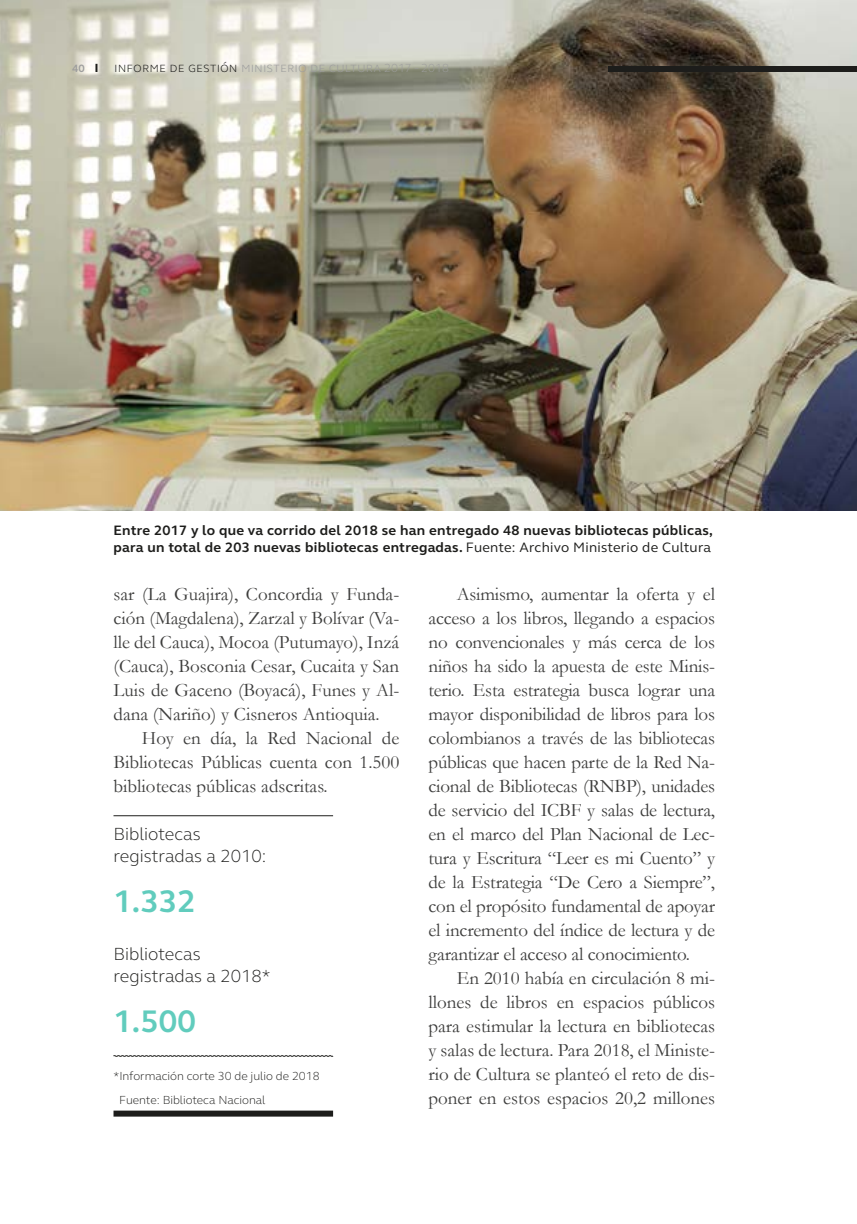
<style>
.page{position:relative;width:857px;height:1224px;background:#fff}
.page>*{position:absolute;margin:0;border:0;box-sizing:border-box;transform-origin:0 0}
.t1{font:700 32px "FS Elliot Pro";color:#61ccbd}
.t2{font:19px/24px "Garamond";color:#3d3d3c;text-align:justify}
.t3{font:300 18px/21.6px "FS Elliot Pro";color:#1d1d1b}
.t4{font:700 14px/16.8px "FS Elliot Pro";letter-spacing:.02em;color:#1d1d1b}
.t5{font:300 14px "FS Elliot Pro";color:#9d9d9d}
.t6{font:300 12px/24px "FS Elliot Pro";color:#1d1d1b}
.t7{font:700 11px "FS Elliot Pro";color:#9d9d9d}
.s1{color:#1d1d1b}
.s2{font-size:12px}
.s3{font-weight:400}
</style>
<div class="page">
<img style="left:1px;top:0;width:855px;height:510px">
<div style="left:113px;top:1111px;width:220px;height:6px;background:#1d1d1b"></div>
<hr style="left:113px;top:815px;width:220px;height:1px;background:#1d1d1b">
<svg style="left:113px;top:1055px;width:220px;height:2px"></svg>
<div style="left:607px;top:66px;width:249px;height:6px;background:#1d1d1b"></div>
<svg style="left:95px;top:64px;width:2px;height:8px"></svg>
<p class="t7" style="left:72px;top:61px;width:14px">40</p>
<p class="t5" style="left:114px;top:58px;width:336px"><span class="s1">informe de gestión</span> ministerio de cultura <span class="s2">2017</span> - <span class="s2">2018</span></p>
<p class="t4" style="left:113px;top:522px;width:600px">Entre 2017 y lo que va corrido del 2018 se han entregado 48 nuevas bibliotecas públicas, para un total de 203 nuevas bibliotecas entregadas. <span class="s3">Fuente: Archivo Ministerio de Cultura</span></p>
<p class="t2" style="left:113px;top:582px;width:287px">sar (La Guajira), Concordia y Funda&shy;ción (Magdalena), Zarzal y Bolívar (Va&shy;lle del Cauca), Mocoa (Putumayo), Inzá (Cauca), Bosconia Cesar, Cucaita y San Luis de Gaceno (Boyacá), Funes y Al&shy;dana (Nariño) y Cisneros Antioquia.</p>
<p class="t2" style="left:113px;top:726px;width:287px;text-indent:28px">Hoy en día, la Red Nacional de Bibliotecas Públicas cuenta con 1.500 bibliotecas públicas adscritas.</p>
<p class="t3" style="left:113px;top:823px;width:154px">Bibliotecas registradas a 2010:</p>
<h1 class="t1" style="left:113px;top:880px;width:84px">1.332</h1>
<p class="t3" style="left:113px;top:943px;width:159px">Bibliotecas registradas a 2018*</p>
<h1 class="t1" style="left:113px;top:1000px;width:84px">1.500</h1>
<p class="t6" style="left:119px;top:1064px;width:202px;text-indent:-6px">*Información corte 30 de julio de 2018<br>Fuente: Biblioteca Nacional</p>
<p class="t2" style="left:428px;top:582px;width:288px;text-indent:28px">Asimismo, aumentar la oferta y el acceso a los libros, llegando a espacios no convencionales y más cerca de los niños ha sido la apuesta de este Minis&shy;terio. Esta estrategia busca lograr una mayor disponibilidad de libros para los colombianos a través de las bibliotecas públicas que hacen parte de la Red Na&shy;cional de Bibliotecas (RNBP), unidades de servicio del ICBF y salas de lectura, en el marco del Plan Nacional de Lec&shy;tura y Escritura “Leer es mi Cuento” y de la Estrategia “De Cero a Siempre”, con el propósito fundamental de apoyar el incremento del índice de lectura y de garantizar el acceso al conocimiento.</p>
<p class="t2" style="left:428px;top:966px;width:288px;text-indent:28px">En 2010 había en circulación 8 mi&shy;llones de libros en espacios públicos para estimular la lectura en bibliotecas y salas de lectura. Para 2018, el Ministe&shy;rio de Cultura se planteó el reto de dis&shy;poner en estos espacios 20,2 millones</p>
</div>
